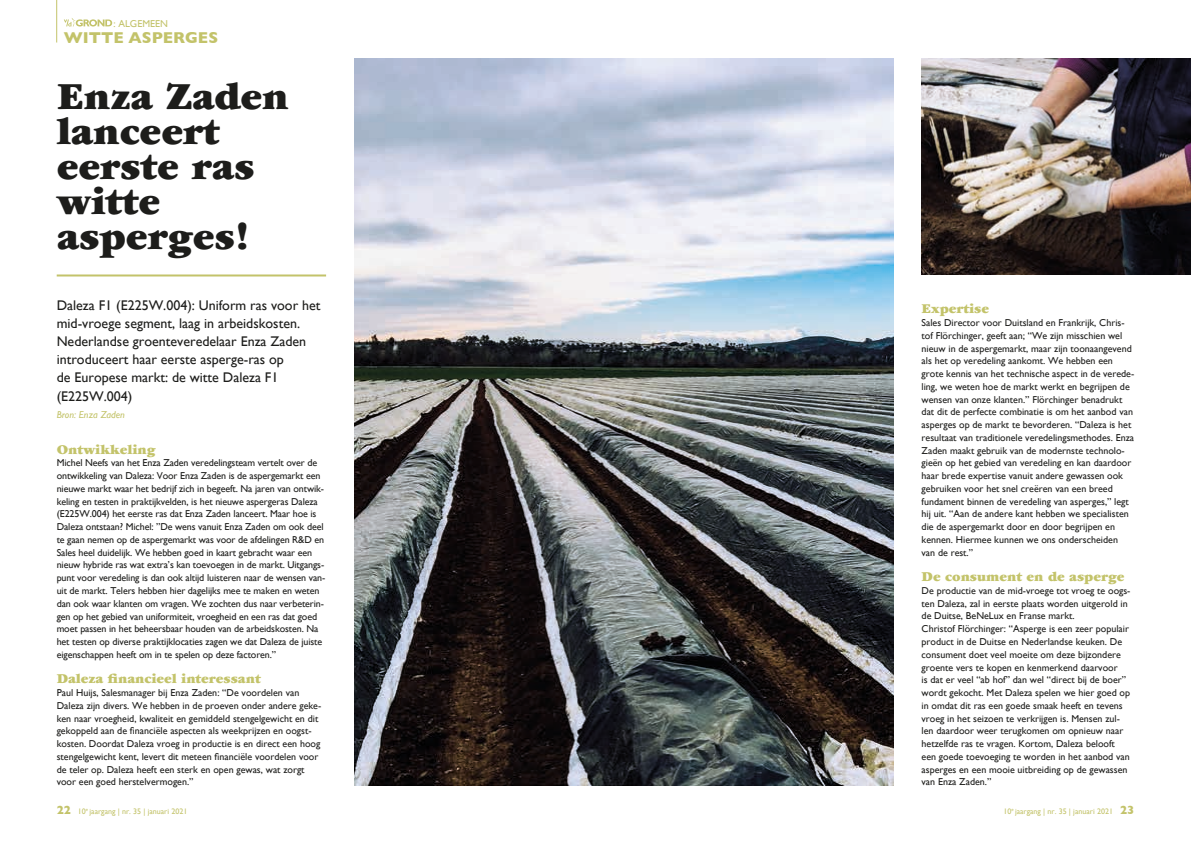
<style>
.page{position:relative;width:1191px;height:842px;background:#fff}
.page>*{position:absolute;margin:0;border:0;box-sizing:border-box;transform-origin:0 0}
.t1{font:900 40px/35px "Garamond";color:#1d1d1b}
.t2{font:700 16px "Gill Sans";color:#c3c36a}
.t3{font:14px/18px "Gill Sans";color:#1d1d1b}
.t4{font:900 14px "Garamond";color:#c3c36a}
.t5{font:10px/12.8px "Gill Sans";color:#1d1d1b}
.t6{font:italic 10px "Gill Sans";color:#c3c36a}
.t7{font:10px "Gill Sans";color:#c3c36a}
.t8{font:8px "Gill Sans";color:#c3c36a}
.s1{font-weight:700;font-size:12px}
</style>
<div class="page">
<img style="left:354px;top:58px;width:539px;height:727px">
<img style="left:921px;top:58px;width:270px;height:217px">
<hr style="left:57px;top:274px;width:269px;height:2px;background:#c3c36a">
<hr style="left:56px;top:0;width:1px;height:43px;background:#c3c36a">
<svg style="left:64px;top:18px;width:48px;height:9px"></svg>
<p class="t7" style="left:113px;top:17px;width:56px">: ALGEMEEN</p>
<h2 class="t2" style="left:64px;top:24px;width:156px">WITTE ASPERGES</h2>
<h1 class="t1" style="left:57px;top:80px;width:233px">Enza Zaden lanceert eerste ras witte asperges!</h1>
<h3 class="t3" style="left:57px;top:297px;width:265px">Daleza F1 (E225W.004): Uniform ras voor het mid-vroege segment, laag in arbeidskosten.<br>Nederlandse groenteveredelaar Enza Zaden introduceert haar eerste asperge-ras op<br>de Europese markt: de witte Daleza F1 (E225W.004)</h3>
<p class="t6" style="left:57px;top:409px;width:70px">Bron: Enza Zaden</p>
<h3 class="t4" style="left:57px;top:442px;width:100px">Ontwikkeling</h3>
<p class="t5" style="left:57px;top:456px;width:270px">Michel Neefs van het Enza Zaden veredelingsteam vertelt over de ontwikkeling van Daleza: Voor Enza Zaden is de aspergemarkt een nieuwe markt waar het bedrijf zich in begeeft. Na jaren van ontwik&shy;keling en testen in praktijkvelden, is het nieuwe aspergeras Daleza (E225W.004) het eerste ras dat Enza Zaden lanceert. Maar hoe is Daleza ontstaan? Michel: ”De wens vanuit Enza Zaden om ook deel te gaan nemen op de aspergemarkt was voor de afdelingen R&amp;D en Sales heel duidelijk. We hebben goed in kaart gebracht waar een nieuw hybride ras wat extra’s kan toevoegen in de markt. Uitgangs&shy;punt voor veredeling is dan ook altijd luisteren naar de wensen van&shy;uit de markt. Telers hebben hier dagelijks mee te maken en weten dan ook waar klanten om vragen. We zochten dus naar verbeterin&shy;gen op het gebied van uniformiteit, vroegheid en een ras dat goed moet passen in het beheersbaar houden van de arbeidskosten. Na het testen op diverse praktijklocaties zagen we dat Daleza de juiste eigenschappen heeft om in te spelen op deze factoren.”</p>
<h3 class="t4" style="left:57px;top:671px;width:206px">Daleza financieel interessant</h3>
<p class="t5" style="left:57px;top:686px;width:266px">Paul Huijs, Salesmanager bij Enza Zaden: “De voordelen van Daleza zijn divers. We hebben in de proeven onder andere geke&shy;ken naar vroegheid, kwaliteit en gemiddeld stengelgewicht en dit gekoppeld aan de financiële aspecten als weekprijzen en oogst&shy;kosten. Doordat Daleza vroeg in productie is en direct een hoog stengelgewicht kent, levert dit meteen financiële voordelen voor de teler op. Daleza heeft een sterk en open gewas, wat zorgt voor een goed herstelvermogen.”</p>
<h3 class="t4" style="left:921px;top:301px;width:69px">Expertise</h3>
<p class="t5" style="left:921px;top:316px;width:214px">Sales Director voor Duitsland en Frankrijk, Chris&shy;tof Flörchinger, geeft aan; “We zijn misschien wel nieuw in de aspergemarkt, maar zijn toonaangevend als het op veredeling aankomt. We hebben een grote kennis van het technische aspect in de verede&shy;ling, we weten hoe de markt werkt en begrijpen de wensen van onze klanten.” Flörchinger benadrukt dat dit de perfecte combinatie is om het aanbod van asperges op de markt te bevorderen. “Daleza is het resultaat van traditionele veredelingsmethodes. Enza Zaden maakt gebruik van de modernste technolo&shy;gieën op het gebied van veredeling en kan daardoor haar brede expertise vanuit andere gewassen ook gebruiken voor het snel creëren van een breed fundament binnen de veredeling van asperges,” legt hij uit. “Aan de andere kant hebben we specialisten die de aspergemarkt door en door begrijpen en kennen. Hiermee kunnen we ons onderscheiden<br>van de rest.”</p>
<h3 class="t4" style="left:921px;top:569px;width:204px">De consument en de asperge</h3>
<p class="t5" style="left:921px;top:584px;width:210px">De productie van de mid-vroege tot vroeg te oogs&shy;ten Daleza, zal in eerste plaats worden uitgerold in de Duitse, BeNeLux en Franse markt.<br>Christof Flörchinger: “Asperge is een zeer populair product in de Duitse en Nederlandse keuken. De consument doet veel moeite om deze bijzondere groente vers te kopen en kenmerkend daarvoor<br>is dat er veel “ab hof” dan wel “direct bij de boer” wordt gekocht. Met Daleza spelen we hier goed op in omdat dit ras een goede smaak heeft en tevens vroeg in het seizoen te verkrijgen is. Mensen zul&shy;len daardoor weer terugkomen om opnieuw naar hetzelfde ras te vragen. Kortom, Daleza belooft een goede toevoeging te worden in het aanbod van asperges en een mooie uitbreiding op de gewassen van Enza Zaden.”</p>
<p class="t8" style="left:57px;top:806px;width:132px"><span class="s1">22</span> 10<sup>e</sup> jaargang | nr. 35 | januari 2021</p>
<p class="t8" style="left:1003px;top:806px;width:132px">10<sup>e</sup> jaargang | nr. 35 | januari 2021 <span class="s1">23</span></p>
</div>
